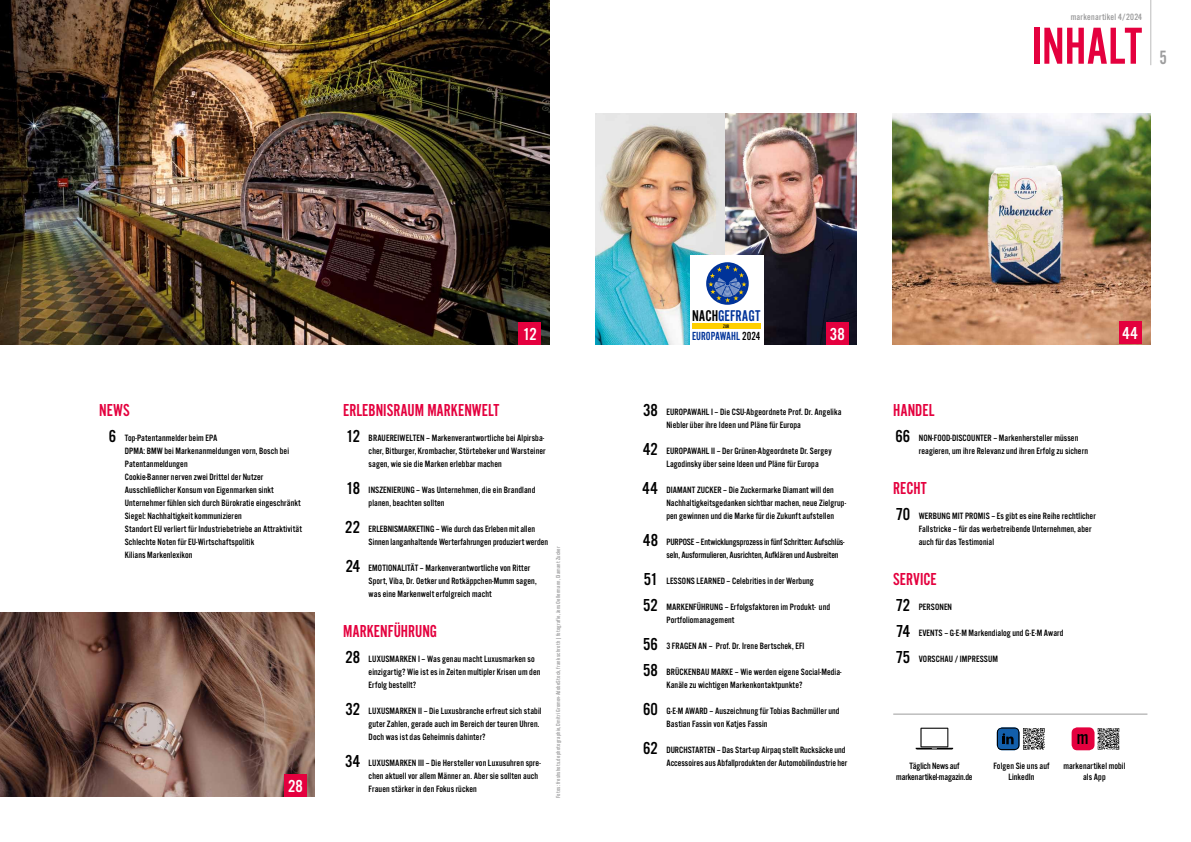
<style>
.page{position:relative;width:1191px;height:842px;background:#fff}
.page>*{position:absolute;margin:0;border:0;box-sizing:border-box;transform-origin:0 0}
.t1{font:54px "Alternate Got No 2 D";color:#e4003e}
.t2{font:20px "Alternate Got No 2 D";color:#9c9c9d}
.t3{font:19.9px "Alternate Got No 3 D";color:#000}
.t4{font:18px "Alternate Got No 2 D";color:#e4003e}
.t5{font:18px "Alternate Got No 3 D";letter-spacing:.005em;color:#fff}
.t6{font:16.2px "Alternate Got No 2 D";color:#039}
.t7{font:12.2px "Alternate Got No 2 D";color:#039}
.t8{font:9.5px/13px "Alternate Got No 3 D";letter-spacing:.01em;color:#000}
.t9{font:9.5px/13px "Alternate Got No 3 D";letter-spacing:-.01em;color:#000}
.t10{font:9.5px "Alternate Got No 3 D";letter-spacing:.025em;color:#9c9c9d}
.t11{font:6px "Alternate Got No 3 D";letter-spacing:.03em;color:#9c9c9d}
.t12{font:5.2px "Alternate Got No 2 D";color:#000}
.s1{font-size:18px}
.s2{color:#000}
</style>
<div class="page">
<hr style="left:1150px;top:0;width:1px;height:65px;background:#bbbcbc">
<img style="left:595px;top:114px;width:261px;height:231px">
<div style="left:690px;top:255px;width:73px;height:90px;background:#fff"></div>
<img style="left:0;top:612px;width:315px;height:185px">
<img style="left:0;top:0;width:549px;height:345px">
<div style="left:518px;top:322px;width:23px;height:23px;background:#e4003e"></div>
<div style="left:284px;top:774px;width:23px;height:23px;background:#e4003e"></div>
<img style="left:893px;top:114px;width:257px;height:230px">
<div style="left:826px;top:322px;width:22px;height:23px;background:#e4003e"></div>
<div style="left:1118px;top:322px;width:23px;height:22px;background:#e4003e"></div>
<hr style="left:893px;top:714px;width:254px;height:1px;background:#9c9c9d">
<div style="left:1071px;top:727px;width:23px;height:23px;background:#e4003e;border-radius:6px"></div>
<svg style="left:915px;top:728px;width:38px;height:21px"></svg>
<svg style="left:1044px;top:728px;width:1px;height:20px"></svg>
<svg style="left:996px;top:727px;width:48px;height:23px"></svg>
<svg style="left:1097px;top:728px;width:22px;height:22px"></svg>
<div style="left:692px;top:324px;width:68px;height:5px;background:#ffcf00"></div>
<svg style="left:706px;top:262px;width:42px;height:43px"></svg>
<svg style="left:708px;top:264px;width:38px;height:38px"></svg>
<p class="t10" style="left:1070px;top:12px;width:73px">markenartikel 4/2024</p>
<h1 class="t1" style="left:1031px;top:18px;width:112px">INHALT</h1>
<h2 class="t2" style="left:1159px;top:47px;width:9px">5</h2>
<h3 class="t4" style="left:99px;top:400px;width:32px">NEWS</h3>
<p class="t8" style="left:125px;top:431px;width:179px;text-indent:-16px"><span class="s1">6</span> Top-Patentanmelder beim EPA<br>DPMA: BMW bei Markenanmeldungen vorn, Bosch bei Patentanmeldungen<br>Cookie-Banner nerven zwei Drittel der Nutzer Ausschließlicher Konsum von Eigenmarken sinkt Unternehmer fühlen sich durch Bürokratie eingeschränkt Siegel: Nachhaltigkeit kommunizieren<br>Standort EU verliert für Industriebetriebe an Attraktivität Schlechte Noten für EU-Wirtschaftspolitik<br>Kilians Markenlexikon</p>
<h3 class="t5" style="left:288px;top:776px;width:16px">28</h3>
<h3 class="t5" style="left:523px;top:325px;width:15px">12</h3>
<h3 class="t4" style="left:343px;top:400px;width:152px">ERLEBNISRAUM MARKENWELT</h3>
<p class="t8" style="left:369px;top:431px;width:178px;text-indent:-22px"><span class="s1">12</span> BRAUEREIWELTEN – Markenverantwortliche bei Alpirsba&shy;cher, Bitburger, Krombacher, Störtebeker und Warsteiner sagen, wie sie die Marken erlebbar machen</p>
<p class="t8" style="left:369px;top:483px;width:168px;text-indent:-22px"><span class="s1">18</span> INSZENIERUNG – Was Unternehmen, die ein Brandland planen, beachten sollten</p>
<p class="t8" style="left:369px;top:522px;width:181px;text-indent:-23px"><span class="s1">22</span> ERLEBNISMARKETING – Wie durch das Erleben mit allen<br>Sinnen langanhaltende Werterfahrungen produziert werden</p>
<p class="t8" style="left:369px;top:561px;width:169px;text-indent:-23px"><span class="s1">24</span> EMOTIONALITÄT – Markenverantwortliche von Ritter<br>Sport, Viba, Dr. Oetker und Rotkäppchen-Mumm sagen, was eine Markenwelt erfolgreich macht</p>
<h3 class="t4" style="left:343px;top:621px;width:96px">MARKENFÜHRUNG</h3>
<p class="t8" style="left:369px;top:652px;width:173px;text-indent:-23px"><span class="s1">28</span> LUXUSMARKEN I – Was genau macht Luxusmarken so einzigartig? Wie ist es in Zeiten multipler Krisen um den<br>Erfolg bestellt?</p>
<p class="t8" style="left:369px;top:704px;width:174px;text-indent:-23px"><span class="s1">32</span> LUXUSMARKEN II – Die Luxusbranche erfreut sich stabil guter Zahlen, gerade auch im Bereich der teuren Uhren.<br>Doch was ist das Geheimnis dahinter?</p>
<p class="t8" style="left:369px;top:756px;width:174px;text-indent:-24px"><span class="s1">34</span> LUXUSMARKEN III – Die Hersteller von Luxusuhren spre&shy;chen aktuell vor allem Männer an. Aber sie sollten auch<br>Frauen stärker in den Fokus rücken</p>
<p class="t11" style="left:555px;top:798px;width:253px;rotate:-90deg">Fotos: freshshots.de photographie, Dmitri Gromov-AdobeStock, frank schroth | fotografie, Jens Oellermann, Diamant Zucker</p>
<h3 class="t6" style="left:692px;top:307px;width:70px"><span class="s2">NACH</span>GEFRAGT</h3>
<p class="t7" style="left:692px;top:330px;width:70px">EUROPAWAHL <span class="s2">2024</span></p>
<p class="t12" style="left:723px;top:324px;width:5px">ZUR</p>
<h3 class="t5" style="left:830px;top:325px;width:16px">38</h3>
<h3 class="t5" style="left:1122px;top:324px;width:17px">44</h3>
<p class="t8" style="left:666px;top:405px;width:177px;text-indent:-23px"><span class="s1">38</span> EUROPAWAHL I – Die CSU-Abgeordnete Prof. Dr. Angelika<br>Niebler über ihre Ideen und Pläne für Europa</p>
<p class="t8" style="left:666px;top:444px;width:167px;text-indent:-23px"><span class="s1">42</span> EUROPAWAHL II – Der Grünen-Abgeordnete Dr. Sergey<br>Lagodinsky über seine Ideen und Pläne für Europa</p>
<p class="t8" style="left:666px;top:483px;width:181px;text-indent:-24px"><span class="s1">44</span> DIAMANT ZUCKER – Die Zuckermarke Diamant will den<br>Nachhaltigkeitsgedanken sichtbar machen, neue Zielgrup&shy;pen gewinnen und die Marke für die Zukunft aufstellen</p>
<p class="t9" style="left:666px;top:535px;width:180px;text-indent:-23px"><span class="s1">48</span> PURPOSE – Entwicklungsprozess in fünf Schritten: Aufschlüs&shy;seln, Ausformulieren, Ausrichten, Aufklären und Ausbreiten</p>
<p class="t8" style="left:643px;top:574px;width:171px"><span class="s1">51</span> LESSONS LEARNED – Celebrities in der Werbung</p>
<p class="t8" style="left:666px;top:600px;width:165px;text-indent:-23px"><span class="s1">52</span> MARKENFÜHRUNG – Erfolgsfaktoren im Produkt- und<br>Portfoliomanagement</p>
<p class="t8" style="left:643px;top:639px;width:163px"><span class="s1">56</span> 3 FRAGEN AN – Prof. Dr. Irene Bertschek, EFI</p>
<p class="t8" style="left:666px;top:665px;width:177px;text-indent:-23px"><span class="s1">58</span> BRÜCKENBAU MARKE – Wie werden eigene Social-Media-<br>Kanäle zu wichtigen Markenkontaktpunkte?</p>
<p class="t8" style="left:666px;top:704px;width:175px;text-indent:-23px"><span class="s1">60</span> G·E·M AWARD – Auszeichnung für Tobias Bachmüller und<br>Bastian Fassin von Katjes Fassin</p>
<p class="t8" style="left:643px;top:743px;width:206px;text-align:right"><span class="s1">62</span> DURCHSTARTEN – Das Start-up Airpaq stellt Rucksäcke und<br>Accessoires aus Abfallprodukten der Automobilindustrie her</p>
<h3 class="t4" style="left:893px;top:400px;width:43px">HANDEL</h3>
<p class="t8" style="left:918px;top:431px;width:171px;text-indent:-23px"><span class="s1">66</span> NON-FOOD-DISCOUNTER – Markenhersteller müssen reagieren, um ihre Relevanz und ihren Erfolg zu sichern</p>
<h3 class="t4" style="left:893px;top:478px;width:28px">RECHT</h3>
<p class="t8" style="left:918px;top:509px;width:179px;text-indent:-23px"><span class="s1">70</span> WERBUNG MIT PROMIS – Es gibt es eine Reihe rechtlicher<br>Fallstricke – für das werbetreibende Unternehmen, aber auch für das Testimonial</p>
<h3 class="t4" style="left:893px;top:569px;width:45px">SERVICE</h3>
<p class="t8" style="left:895px;top:600px;width:37px"><span class="s1">72</span> PErsonen</p>
<p class="t8" style="left:896px;top:626px;width:169px"><span class="s1">74</span> EVENTS – G·E·M Markendialog und G·E·M Award</p>
<p class="t8" style="left:895px;top:652px;width:104px"><span class="s1">75</span> VORSCHAU / IMPRESSUM</p>
<h3 class="t3" style="left:1076px;top:727px;width:13px">m</h3>
<p class="t9" style="left:896px;top:761px;width:78px;line-height:10.5px;text-align:center">Täglich News auf markenartikel-magazin.de</p>
<p class="t8" style="left:993px;top:761px;width:57px;line-height:10.5px;text-align:center">Folgen Sie uns auf<br>LinkedIn</p>
<p class="t8" style="left:1063px;top:761px;width:64px;line-height:10.5px;text-align:center">markenartikel mobil als App</p>
</div>
